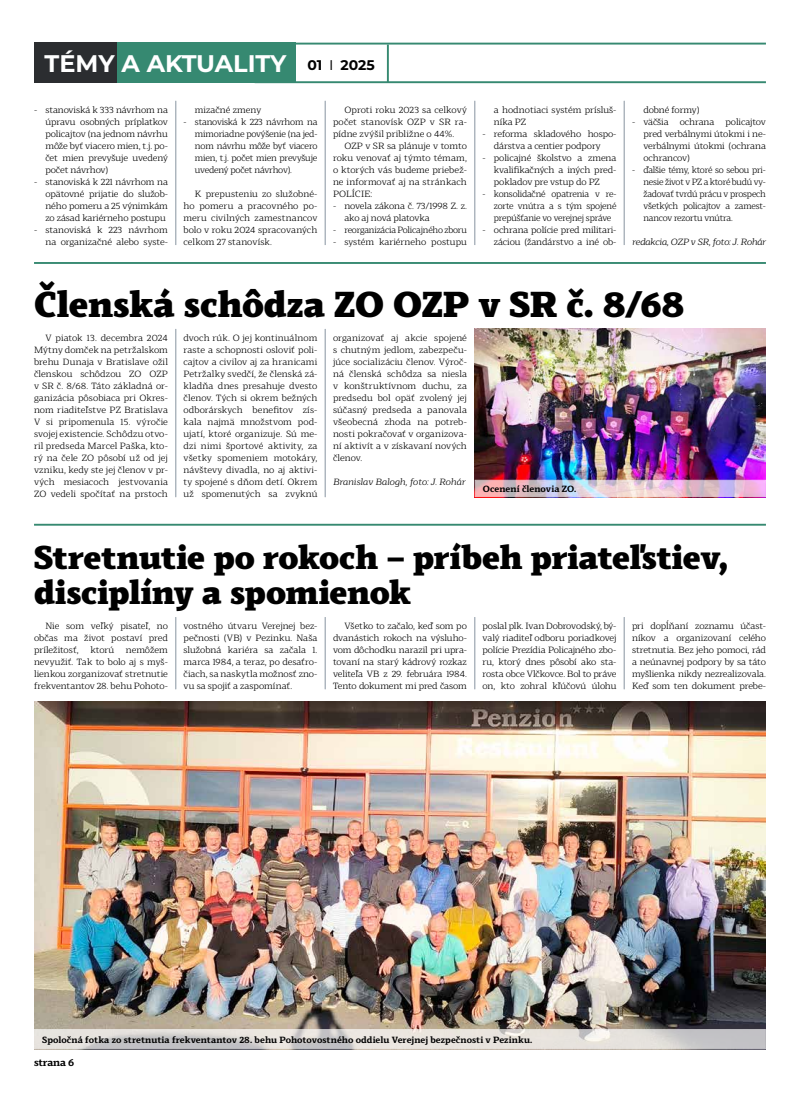
<style>
.page{position:relative;width:800px;height:1106px;background:#fff}
.page>*{position:absolute;margin:0;border:0;box-sizing:border-box;transform-origin:0 0}
.t1{font:900 36px "Scharf";letter-spacing:-.005em;color:#000}
.t2{font:900 33px/35px "Scharf";letter-spacing:-.01em;color:#000}
.t3{font:700 24px "Montserrat";color:#fff}
.t4{font:700 10.3px "Scharf";letter-spacing:-.02em;color:#000}
.t5{font:9px/12px "Scharf";letter-spacing:-.01em;color:#000;text-align:justify}
.t6{font:9px/12px "Scharf";letter-spacing:-.01em;color:#000;text-align:justify;scale:.95 1}
.t7{font:700 9px "Scharf";letter-spacing:.005em;color:#000}
.t8{font:italic 9px "Scharf";letter-spacing:-.015em;color:#000}
.s1{font-size:14px;color:#000}
.s2{font-family:"Segoe UI";font-weight:400;font-size:14px;color:#000}
</style>
<div class="page">
<hr style="left:175px;top:329px;width:1px;height:168px;background:#a8b1ba">
<hr style="left:325px;top:329px;width:1px;height:168px;background:#a8b1ba">
<hr style="left:175px;top:617px;width:1px;height:72px;background:#a8b1ba">
<hr style="left:325px;top:617px;width:1px;height:72px;background:#a8b1ba">
<hr style="left:474px;top:617px;width:1px;height:72px;background:#a8b1ba">
<hr style="left:623px;top:617px;width:1px;height:72px;background:#a8b1ba">
<img style="left:474px;top:329px;width:291px;height:151px">
<hr style="left:34px;top:524px;width:731px;height:1px;background:#368971">
<hr style="left:34px;top:262px;width:731px;height:2px;background:#368971">
<img style="left:34px;top:701px;width:731px;height:328px">
<div style="left:34px;top:43px;width:84px;height:40px;background:#2b2d30"></div>
<div style="left:118px;top:43px;width:178px;height:40px;background:#368971"></div>
<hr style="left:254px;top:43px;width:511px;height:2px;background:#368971">
<hr style="left:254px;top:81px;width:511px;height:2px;background:#368971">
<hr style="left:387px;top:45px;width:2px;height:37px;background:#368971">
<hr style="left:175px;top:101px;width:1px;height:144px;background:#a8b1ba">
<hr style="left:325px;top:101px;width:1px;height:144px;background:#a8b1ba">
<hr style="left:474px;top:101px;width:1px;height:144px;background:#a8b1ba">
<hr style="left:623px;top:101px;width:1px;height:144px;background:#a8b1ba">
<img style="left:474px;top:480px;width:292px;height:17px">
<svg style="left:34px;top:1029px;width:731px;height:20px;fill:#e6e2dc"></svg>
<h3 class="t3" style="left:45px;top:46px;width:331px">TÉMY A AKTUALITY <span class="s1">01</span> <span class="s2">I</span> <span class="s1">2025</span></h3>
<p class="t5" style="left:45px;top:103px;width:124px;text-indent:-11px">- stanoviská k 333 návrhom na úpravu osobných príplatkov policajtov (na jednom návrhu môže byť viacero mien, t.j. po&shy;čet mien prevyšuje uvedený počet návrhov)</p>
<p class="t5" style="left:45px;top:175px;width:124px;text-indent:-11px">- stanoviská k 221 návrhom na opätovné prijatie do služob&shy;ného pomeru a 25 výnimkám zo zásad kariérneho postupu</p>
<p class="t5" style="left:34px;top:223px;width:135px;text-align:right">- stanoviská k 223 návrhom na organizačné alebo syste-</p>
<p class="t5" style="left:333px;top:103px;width:135px;text-indent:11px">Oproti roku 2023 sa celkový počet stanovísk OZP v SR ra&shy;pídne zvýšil približne o 44%.</p>
<p class="t5" style="left:333px;top:139px;width:135px;text-indent:11px">OZP v SR sa plánuje v tomto roku venovať aj týmto témam, o ktorých vás budeme priebež&shy;ne informovať aj na stránkach POLÍCIE:</p>
<p class="t5" style="left:344px;top:199px;width:124px;text-indent:-11px">- novela zákona č. 73/1998 Z. z. ako aj nová platovka</p>
<p class="t6" style="left:333px;top:223px;width:142px">- reorganizácia Policajného zboru</p>
<p class="t5" style="left:333px;top:235px;width:135px">- systém kariérneho postupu</p>
<p class="t5" style="left:195px;top:103px;width:68px">mizačné zmeny</p>
<p class="t5" style="left:195px;top:115px;width:124px;text-indent:-11px">- stanoviská k 223 návrhom na mimoriadne povýšenie (na jed&shy;nom návrhu môže byť viacero mien, t.j. počet mien prevyšuje uvedený počet návrhov).</p>
<p class="t5" style="left:183px;top:187px;width:135px;text-indent:11px">K prepusteniu zo služobné&shy;ho pomeru a pracovného po&shy;meru civilných zamestnancov bolo v roku 2024 spracovaných celkom 27 stanovísk.</p>
<p class="t5" style="left:494px;top:103px;width:124px">a hodnotiaci systém prísluš&shy;níka PZ</p>
<p class="t5" style="left:482px;top:127px;width:135px;text-align:center">- reforma skladového hospo&shy;dárstva a centier podpory</p>
<p class="t5" style="left:494px;top:151px;width:124px;text-indent:-11px">- policajné školstvo a zmena kvalifikačných a iných pred&shy;pokladov pre vstup do PZ</p>
<p class="t6" style="left:494px;top:187px;width:130px;text-indent:-11px">- konsolidačné opatrenia v re&shy;zorte vnútra a s tým spojené prepúšťanie vo verejnej správe</p>
<p class="t5" style="left:482px;top:223px;width:135px;text-align:right">- ochrana polície pred militari&shy;záciou (žandárstvo a iné ob-</p>
<p class="t5" style="left:643px;top:103px;width:58px">dobné formy)</p>
<p class="t5" style="left:643px;top:115px;width:124px;text-indent:-11px">- väčšia ochrana policajtov pred verbálnymi útokmi i ne&shy;verbálnymi útokmi (ochrana ochrancov)</p>
<p class="t6" style="left:643px;top:163px;width:130px;text-indent:-11px">- ďalšie témy, ktoré so sebou pri&shy;nesie život v PZ a ktoré budú vy&shy;žadovať tvrdú prácu v prospech všetkých policajtov a zamest&shy;nancov rezortu vnútra.</p>
<p class="t8" style="left:632px;top:235px;width:135px">redakcia, OZP v SR, foto: J. Rohár</p>
<h1 class="t1" style="left:34px;top:273px;width:651px">Členská schôdza ZO OZP v SR č. 8/68</h1>
<p class="t5" style="left:34px;top:331px;width:135px;text-indent:11px">V piatok 13. decembra 2024<br>Mýtny domček na petržalskom brehu Dunaja v Bratislave ožil členskou schôdzou ZO OZP v SR č. 8/68. Táto základná or&shy;ganizácia pôsobiaca pri Okres&shy;nom riaditeľstve PZ Bratislava V si pripomenula 15. výročie svojej existencie. Schôdzu otvo&shy;ril predseda Marcel Paška, kto&shy;rý na čele ZO pôsobí už od jej vzniku, kedy ste jej členov v pr&shy;vých mesiacoch jestvovania ZO vedeli spočítať na prstoch</p>
<p class="t5" style="left:183px;top:331px;width:135px">dvoch rúk. O jej kontinuálnom raste a schopnosti osloviť poli&shy;cajtov a civilov aj za hranicami Petržalky svedčí, že členská zá&shy;kladňa dnes presahuje dvesto členov. Tých si okrem bežných odborárskych benefitov zís&shy;kala najmä množstvom pod&shy;ujatí, ktoré organizuje. Sú me&shy;dzi nimi športové aktivity, za všetky spomeniem motokáry, návštevy divadla, no aj aktivi&shy;ty spojené s dňom detí. Okrem už spomenutých sa zvyknú</p>
<p class="t5" style="left:333px;top:331px;width:135px">organizovať aj akcie spojené s chutným jedlom, zabezpeču&shy;júce socializáciu členov. Výroč&shy;ná členská schôdza sa niesla v konštruktívnom duchu, za predsedu bol opäť zvolený jej súčasný predseda a panovala všeobecná zhoda na potreb&shy;nosti pokračovať v organizova&shy;ní aktivít a v získavaní nových členov.</p>
<p class="t8" style="left:333px;top:475px;width:134px">Branislav Balogh, foto: J. Rohár</p>
<p class="t7" style="left:483px;top:481px;width:95px">Ocenení členovia ZO.</p>
<h2 class="t2" style="left:34px;top:536px;width:695px">Stretnutie po rokoch – príbeh priateľstiev, disciplíny a spomienok</h2>
<p class="t5" style="left:34px;top:619px;width:135px;text-indent:11px">Nie som veľký pisateľ, no občas ma život postaví pred príležitosť,</p>
<p class="t5" style="left:90px;top:643px;width:25px">ktorú</p>
<p class="t5" style="left:34px;top:643px;width:135px;text-indent:92px">nemôžem nevyužiť. Tak to bolo aj s myš&shy;lienkou zorganizovať stretnutie frekventantov 28. behu Pohoto-</p>
<p class="t5" style="left:183px;top:619px;width:135px">vostného útvaru Verejnej bez&shy;pečnosti (VB) v Pezinku. Naša služobná kariéra sa začala 1. marca 1984, a teraz, po desaťro&shy;čiach, sa naskytla možnosť zno&shy;vu sa spojiť a zaspomínať.</p>
<p class="t5" style="left:333px;top:619px;width:135px;text-indent:11px">Všetko to začalo, keď som po dvanástich rokoch na výsluho&shy;vom dôchodku narazil pri upra&shy;tovaní na starý kádrový rozkaz veliteľa VB z 29. februára 1984.<br>Tento dokument mi pred časom</p>
<p class="t5" style="left:482px;top:619px;width:135px">poslal plk. Ivan Dobrovodský, bý&shy;valý riaditeľ odboru poriadkovej polície Prezídia Policajného zbo&shy;ru, ktorý dnes pôsobí ako sta&shy;rosta obce Vlčkovce. Bol to práve on, kto zohral kľúčovú úlohu</p>
<p class="t5" style="left:632px;top:619px;width:135px">pri dopĺňaní zoznamu účast&shy;níkov a organizovaní celého stretnutia. Bez jeho pomoci, rád a neúnavnej podpory by sa táto myšlienka nikdy nezrealizovala.<br>Keď som ten dokument prebe-</p>
<p class="t7" style="left:42px;top:1032px;width:491px">Spoločná fotka zo stretnutia frekventantov 28. behu Pohotovostného oddielu Verejnej bezpečnosti v Pezinku.</p>
<p class="t4" style="left:34px;top:1054px;width:42px">strana 6</p>
</div>
